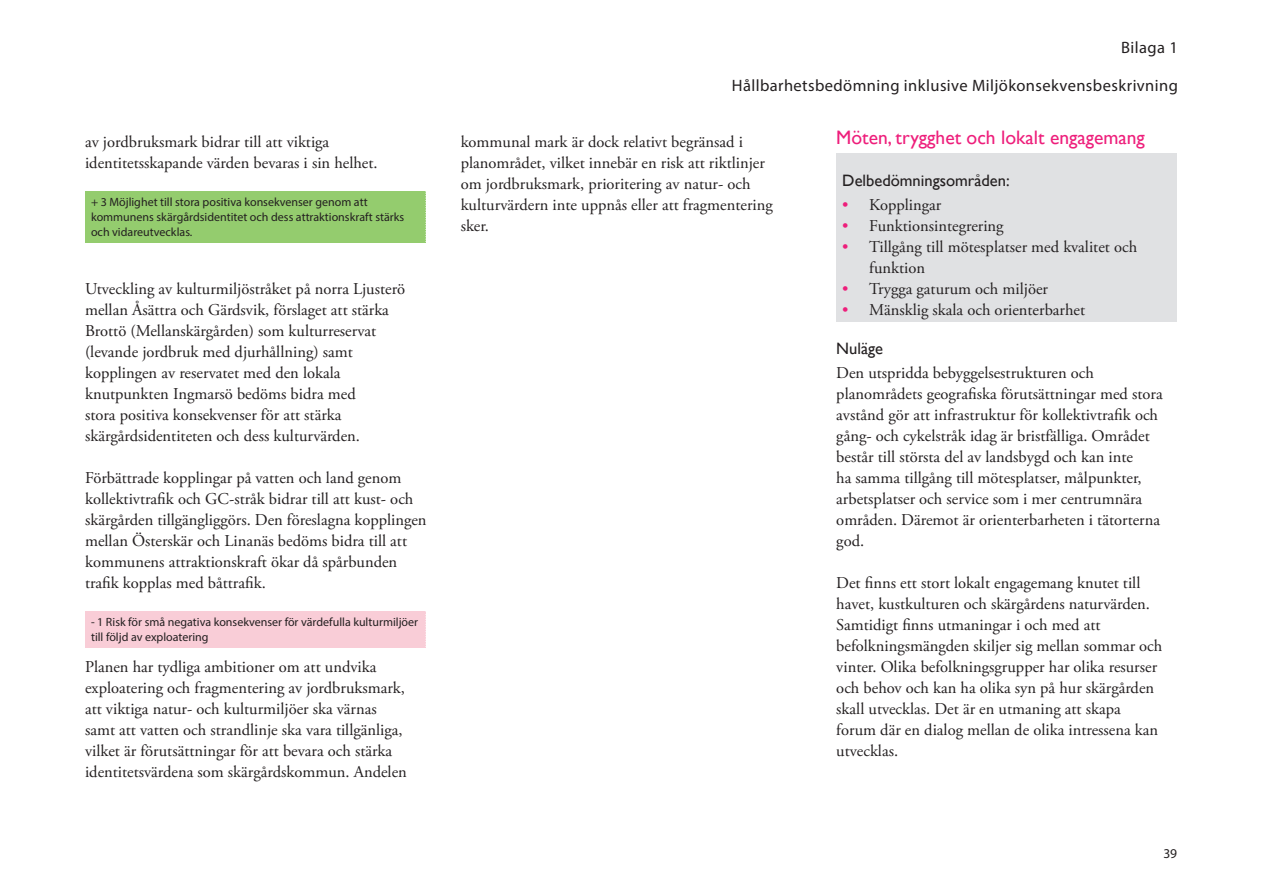
<style>
.page{position:relative;width:1263px;height:893px;background:#fff}
.page>*{position:absolute;margin:0;border:0;box-sizing:border-box;transform-origin:0 0}
.t1{font:19.5px "Gill Sans";color:#ee1e7b}
.t2{font:16.5px/21px "Adobe Garamond Pro";color:#231f20}
.t3{font:16.5px "Myriad Pro";letter-spacing:.025em;color:#231f20}
.t4{font:16.5px "Gill Sans";color:#231f20}
.t5{font:13.5px "Myriad Pro";color:#231f20}
.t6{font:12px/15px "Myriad Pro";color:#231f20}
.s1{color:#ee1e7b}
</style>
<div class="page">
<div style="left:85px;top:191px;width:341px;height:51px;background:#94cc6e"></div>
<svg style="left:425px;top:191px;width:1px;height:51px"></svg>
<div style="left:85px;top:611px;width:341px;height:36px;background:#f9cdd7"></div>
<svg style="left:425px;top:611px;width:1px;height:36px"></svg>
<div style="left:836px;top:153px;width:341px;height:168px;background:#e0e1e3"></div>
<p class="t2" style="left:85px;top:132px;width:294px">av jordbruksmark bidrar till att viktiga identitetsskapande värden bevaras i sin helhet.</p>
<p class="t6" style="left:91px;top:194px;width:315px">+ 3 Möjlighet till stora positiva konsekvenser genom att kommunens skärgårdsidentitet och dess attraktionskraft stärks och vidareutvecklas.</p>
<p class="t2" style="left:85px;top:279px;width:322px">Utveckling av kulturmiljöstråket på norra Ljusterö mellan Åsättra och Gärdsvik, förslaget att stärka Brottö (Mellanskärgården) som kulturreservat (levande jordbruk med djurhållning) samt kopplingen av reservatet med den lokala knutpunkten Ingmarsö bedöms bidra med<br>stora positiva konsekvenser för att stärka skärgårdsidentiteten och dess kulturvärden.</p>
<p class="t2" style="left:85px;top:468px;width:343px">Förbättrade kopplingar på vatten och land genom kollektivtrafik och GC-stråk bidrar till att kust- och skärgården tillgängliggörs. Den föreslagna kopplingen mellan Österskär och Linanäs bedöms bidra till att kommunens attraktionskraft ökar då spårbunden trafik kopplas med båttrafik.</p>
<p class="t6" style="left:91px;top:614px;width:329px">- 1 Risk för små negativa konsekvenser för värdefulla kulturmiljöer till följd av exploatering</p>
<p class="t2" style="left:85px;top:657px;width:323px">Planen har tydliga ambitioner om att undvika exploatering och fragmentering av jordbruksmark, att viktiga natur- och kulturmiljöer ska värnas samt att vatten och strandlinje ska vara tillgänliga, vilket är förutsättningar för att bevara och stärka identitetsvärdena som skärgårdskommun. Andelen</p>
<p class="t3" style="left:1121px;top:37px;width:58px">Bilaga 1</p>
<p class="t3" style="left:732px;top:75px;width:448px">Hållbarhetsbedömning inklusive Miljökonsekvensbeskrivning</p>
<p class="t2" style="left:461px;top:132px;width:314px">kommunal mark är dock relativt begränsad i planområdet, vilket innebär en risk att riktlinjer om jordbruksmark, prioritering av natur- och kulturvärdern inte uppnås eller att fragmentering sker.</p>
<p class="t1" style="left:836px;top:126px;width:310px">Möten, trygghet och lokalt engagemang</p>
<p class="t4" style="left:842px;top:171px;width:169px">Delbedömningsområden:</p>
<p class="t2" style="left:842px;top:195px;width:101px"><span class="s1">•</span> Kopplingar</p>
<p class="t2" style="left:842px;top:216px;width:163px"><span class="s1">•</span> Funktionsintegrering</p>
<p class="t2" style="left:869px;top:237px;width:269px;text-indent:-27px"><span class="s1">•</span> Tillgång till mötesplatser med kvalitet och funktion</p>
<p class="t2" style="left:842px;top:279px;width:207px"><span class="s1">•</span> Trygga gaturum och miljöer</p>
<p class="t2" style="left:842px;top:300px;width:244px"><span class="s1">•</span> Mänsklig skala och orienterbarhet</p>
<p class="t4" style="left:836px;top:339px;width:48px">Nuläge</p>
<p class="t2" style="left:836px;top:363px;width:328px">Den utspridda bebyggelsestrukturen och planområdets geografiska förutsättningar med stora avstånd gör att infrastruktur för kollektivtrafik och gång- och cykelstråk idag är bristfälliga. Området består till största del av landsbygd och kan inte<br>ha samma tillgång till mötesplatser, målpunkter, arbetsplatser och service som i mer centrumnära områden. Däremot är orienterbarheten i tätorterna god.</p>
<p class="t2" style="left:836px;top:573px;width:328px">Det finns ett stort lokalt engagemang knutet till havet, kustkulturen och skärgårdens naturvärden.<br>Samtidigt finns utmaningar i och med att befolkningsmängden skiljer sig mellan sommar och vinter. Olika befolkningsgrupper har olika resurser och behov och kan ha olika syn på hur skärgården skall utvecklas. Det är en utmaning att skapa forum där en dialog mellan de olika intressena kan utvecklas.</p>
<p class="t5" style="left:1163px;top:845px;width:15px">39</p>
</div>
